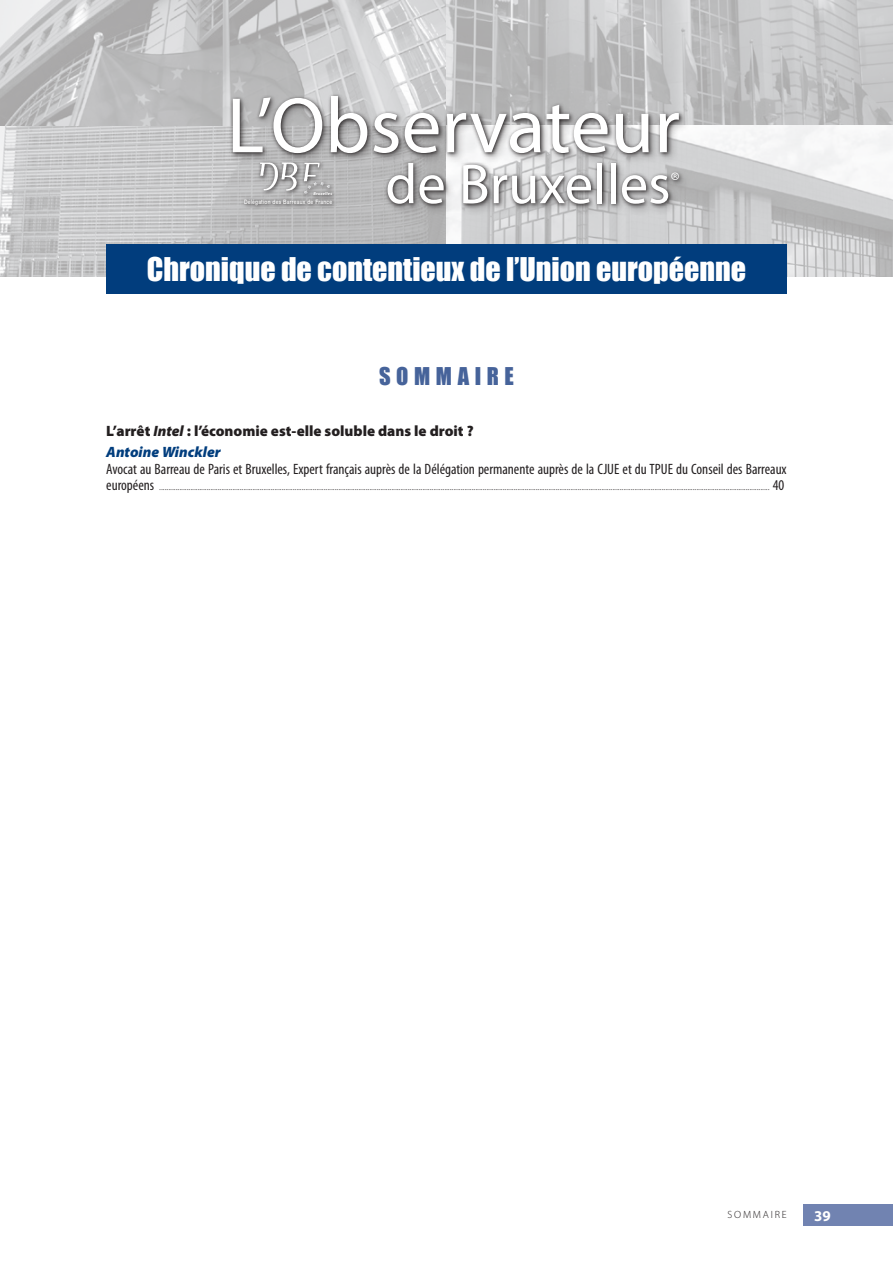
<style>
.page{position:relative;width:893px;height:1263px;background:#fff}
.page>*{position:absolute;margin:0;border:0;box-sizing:border-box;transform-origin:0 0}
.t1{font:79.2px "Myriad Pro";color:#fff}
.t2{font:56.55px "Myriad Pro";color:#fff}
.t3{font:30px "Impact";color:#fff}
.t4{font:22.65px "Myriad Pro";color:#fff}
.t5{font:22.5px "Impact";letter-spacing:.25em;color:#46639a}
.t6{font:condensed 15px "Myriad Pro";color:#231f20}
.t7{font:900 15px/21px "Myriad Pro";color:#231f20}
.t8{font:700 15px "Myriad Pro";color:#fff}
.t9{font:300 10.5px "Myriad Pro";color:#231f20}
.t10{font:500 6.15px "Helvetica Neue LT Std";letter-spacing:.05em;color:#fff;scale:.8 1}
.t11{font:italic 700 4.35px "Myriad Pro";letter-spacing:.05em;color:#fff}
.s1{font-style:italic}
.s2{font-style:italic;color:#013d7d}
.s3{font-weight:400;font-stretch:condensed;font-size:15px}
</style>
<div class="page">
<img style="left:0;top:0;width:893px;height:276px">
<div style="left:229px;top:92px;width:462px;height:124px;background:#231f20;opacity:.3"></div>
<img style="left:281px;top:162px;width:16px;height:29px">
<div style="left:106px;top:244px;width:681px;height:50px;background:#013d7d"></div>
<div style="left:804px;top:1205px;width:89px;height:21px;background:#7183b1"></div>
<h1 class="t1" style="left:227px;top:82px;width:455px">L’Observateur</h1>
<h2 class="t2" style="left:385px;top:153px;width:287px">de Bruxelles</h2>
<h3 class="t4" style="left:671px;top:168px;width:11px">®</h3>
<p class="t11" style="left:313px;top:191px;width:20px">Bruxelles</p>
<p class="t10" style="left:244px;top:198px;width:112px">Délégation des Barreaux de France</p>
<h3 class="t3" style="left:147px;top:251px;width:601px">Chronique de contentieux de l’Union européenne</h3>
<h3 class="t5" style="left:379px;top:363px;width:136px">SOMMAIRE</h3>
<h3 class="t7" style="left:106px;top:421px;width:369px">L’arrêt <span class="s1">Intel</span> : l’économie est-elle soluble dans le droit ?<br><span class="s2">Antoine Winckler</span></h3>
<h3 class="t6" style="left:106px;top:460px;width:682px">Avocat au Barreau de Paris et Bruxelles, Expert français auprès de la Délégation permanente auprès de la CJUE et du TPUE du Conseil des Barreaux</h3>
<p class="t9" style="left:106px;top:481px;width:680px"><span class="s3">européens</span> .............................................................................................................................................................................................................................................................................................................................................. <span class="s3">40</span></p>
<p class="t9" style="left:727px;top:1209px;width:16px">SOMMAIRE</p>
<h3 class="t8" style="left:814px;top:1207px;width:18px">39</h3>
</div>
